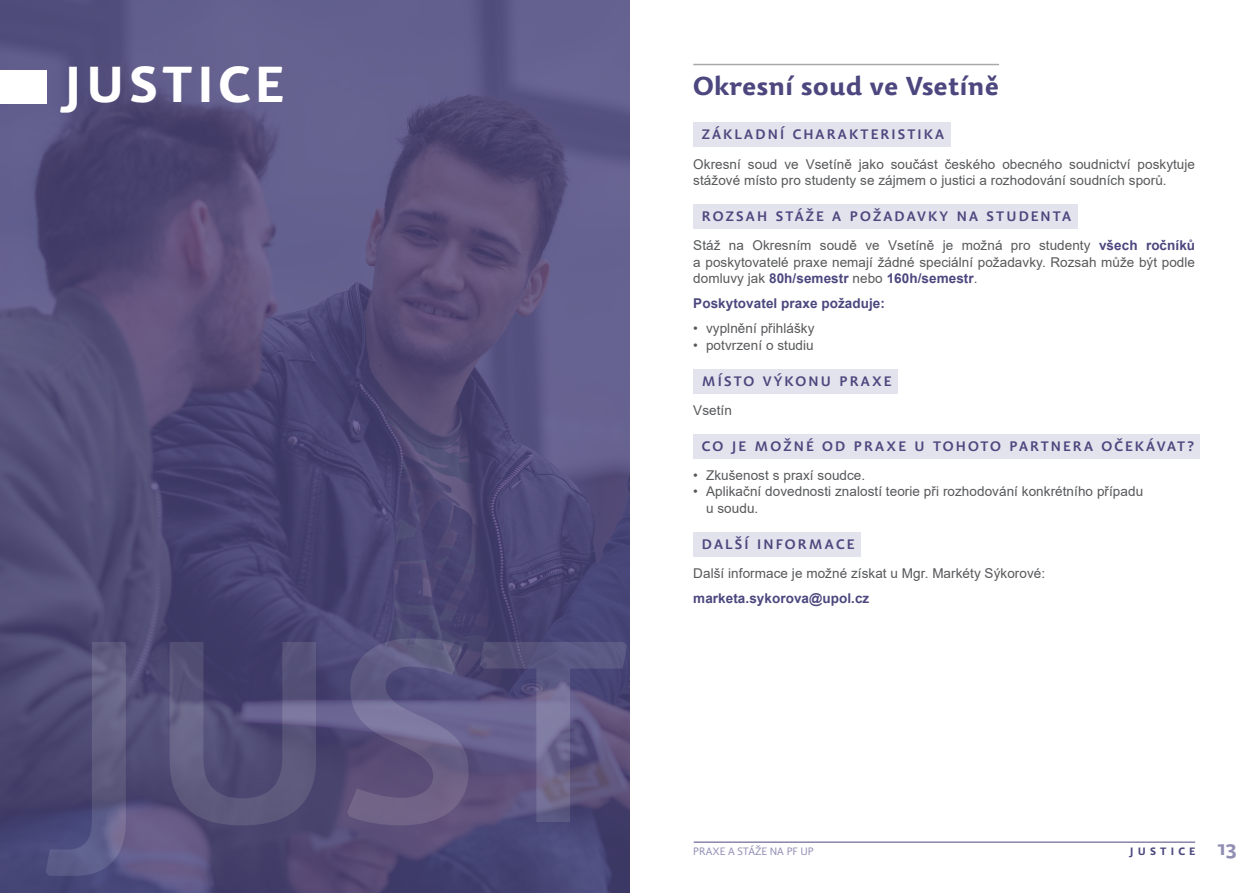
<style>
.page{position:relative;width:1259px;height:893px;background:#fff}
.page>*{position:absolute;margin:0;border:0;box-sizing:border-box;transform-origin:0 0}
.Nadpis_1{font:700 49.65px "Dederon SDOT";letter-spacing:.1em;color:#fff}
.Nadpis_2{font:700 25.5px "Dederon SDOT";color:#4c477e}
.t1{font:700 19.5px "Dederon SDOT";color:#918eb4}
.t2{font:13.5px/16.5px "Arial";letter-spacing:.005em;color:#57585a}
.Titulek_podbravený{font:600 13.5px "Dederon SLOT";letter-spacing:.16em;color:#4c477e}
.t3{font:700 13.5px "Arial";letter-spacing:.005em;color:#4c477e}
.t4{font:300 10.5px "Dederon SLOT";color:#918eb4}
.Normal{font:700 10.5px "Dederon SDOT";letter-spacing:.4em;color:#4c477e}
.s1{font-weight:700;color:#4c477e}
</style>
<div class="page">
<hr style="left:693px;top:842px;width:502px;height:1px;background:#4c477e">
<svg style="left:0;top:0;width:629px;height:893px;background:#534e7a"></svg>
<div style="left:0;top:70px;width:47px;height:33px;background:#fff"></div>
<hr style="left:693px;top:64px;width:306px;height:1px;background:#a8a9ad">
<div style="left:693px;top:123px;width:257px;height:24px;background:#e3e3ed"></div>
<div style="left:693px;top:204px;width:384px;height:25px;background:#e3e3ed"></div>
<div style="left:693px;top:369px;width:204px;height:24px;background:#e3e3ed"></div>
<div style="left:693px;top:434px;width:507px;height:24px;background:#e3e3ed"></div>
<div style="left:693px;top:532px;width:167px;height:24px;background:#e3e3ed"></div>
<p class="Nadpis_1" style="left:64px;top:54px;width:221px">JUSTICE</p>
<p class="Nadpis_2" style="left:693px;top:70px;width:307px">Okresní soud ve Vsetíně</p>
<p class="Titulek_podbravený" style="left:702px;top:126px;width:244px">ZÁKLADNÍ CHARAKTERISTIKA</p>
<p class="t2" style="left:693px;top:156px;width:503px">Okresní soud ve Vsetíně jako součást českého obecného soudnictví poskytuje stážové místo pro studenty se zájmem o justici a rozhodování soudních sporů.</p>
<p class="Titulek_podbravený" style="left:702px;top:208px;width:371px">ROZSAH STÁŽE A POŽADAVKY NA STUDENTA</p>
<p class="t2" style="left:693px;top:237px;width:503px;text-align:justify">Stáž na Okresním soudě ve Vsetíně je možná pro studenty <span class="s1">všech ročníků </span>a poskytovatelé praxe nemají žádné speciální požadavky. Rozsah může být podle domluvy jak <span class="s1">80h/semestr</span> nebo <span class="s1">160h/semestr</span>.</p>
<p class="t3" style="left:693px;top:294px;width:193px">Poskytovatel praxe požaduje:</p>
<p class="t2" style="left:693px;top:320px;width:123px">• vyplnění přihlášky</p>
<p class="t2" style="left:693px;top:337px;width:122px">• potvrzení o studiu</p>
<p class="Titulek_podbravený" style="left:702px;top:373px;width:191px">MÍSTO VÝKONU PRAXE</p>
<p class="t2" style="left:693px;top:402px;width:40px">Vsetín</p>
<p class="Titulek_podbravený" style="left:702px;top:438px;width:493px">CO JE MOŽNÉ OD PRAXE U TOHOTO PARTNERA OČEKÁVAT?</p>
<p class="t2" style="left:693px;top:467px;width:173px">• Zkušenost s praxí soudce.</p>
<p class="t2" style="left:706px;top:483px;width:439px;text-indent:-13px">• Aplikační dovednosti znalostí teorie při rozhodování konkrétního případu u soudu.</p>
<p class="Titulek_podbravený" style="left:702px;top:536px;width:154px">DALŠÍ INFORMACE</p>
<p class="t2" style="left:693px;top:565px;width:353px">Další informace je možné získat u Mgr. Markéty Sýkorové:</p>
<p class="t3" style="left:693px;top:589px;width:178px">marketa.sykorova@upol.cz</p>
<p class="t4" style="left:693px;top:845px;width:122px">PRAXE A STÁŽE NA PF UP</p>
<h3 class="t1" style="left:1217px;top:836px;width:21px">13</h3>
<p class="Normal" style="left:1130px;top:845px;width:67px">JUSTICE</p>
</div>
